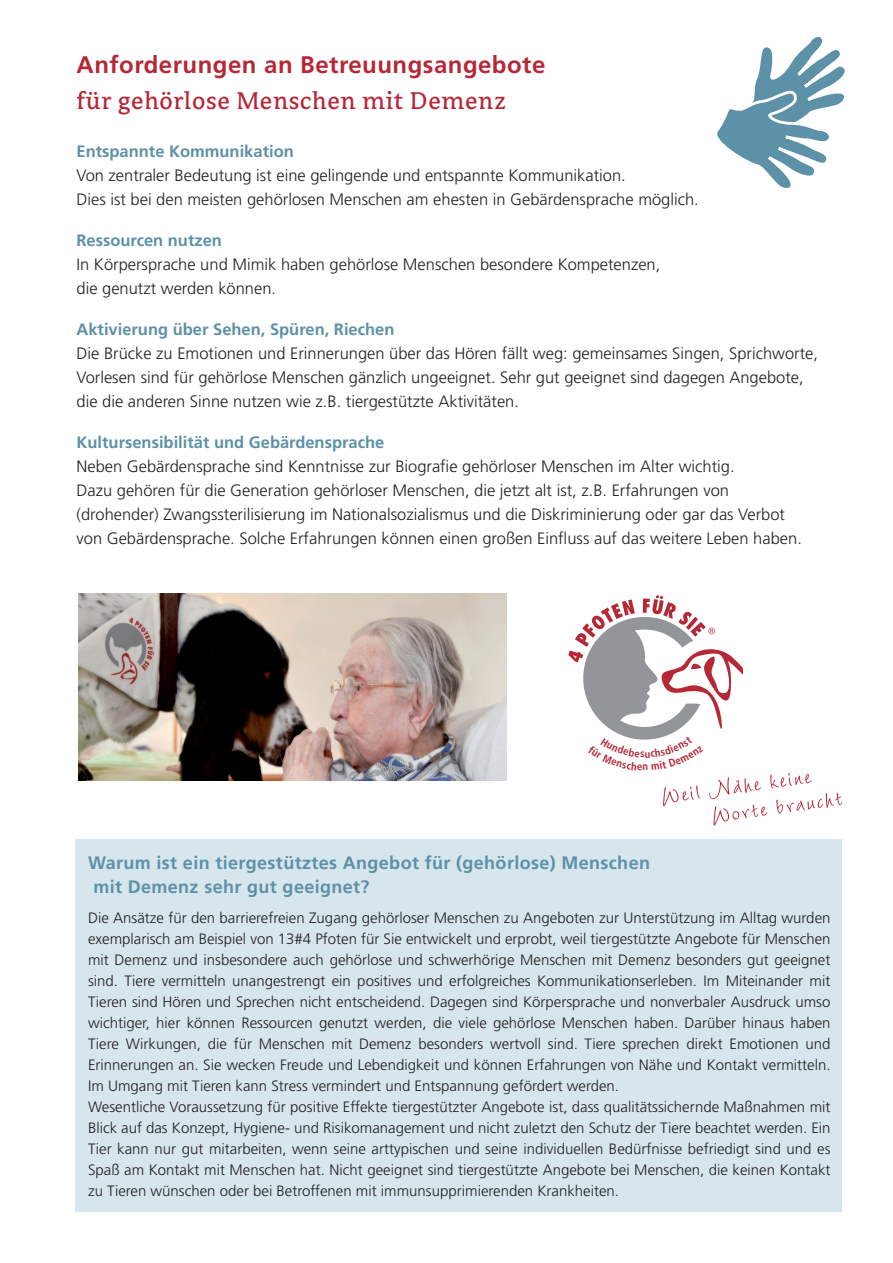
<style>
.page{position:relative;width:893px;height:1263px;background:#fff}
.page>*{position:absolute;margin:0;border:0;box-sizing:border-box;transform-origin:0 0}
.t1{font:27px "Avance";letter-spacing:.025em;color:#b72837}
.t2{font:700 24px "Frutiger";letter-spacing:.02em;color:#b72837}
.t3{font:700 18px/24px "Frutiger";letter-spacing:.02em;color:#5d91a7}
.t4{font:300 16.5px/24px "Frutiger";color:#231f20}
.t5{font:700 16.5px "Frutiger";color:#5d91a7}
.t6{font:300 15px/21px "Frutiger";color:#231f20}
</style>
<div class="page">
<div style="left:75px;top:840px;width:767px;height:372px;background:#d7e5ec"></div>
<svg style="left:717px;top:36px;width:128px;height:152px"></svg>
<img style="left:78px;top:593px;width:429px;height:187px">
<svg style="left:568px;top:595px;width:274px;height:230px"></svg>
<h2 class="t2" style="left:77px;top:50px;width:470px">Anforderungen an Betreuungsangebote</h2>
<h1 class="t1" style="left:77px;top:87px;width:431px">für gehörlose Menschen mit Demenz</h1>
<p class="t5" style="left:77px;top:141px;width:219px">Entspannte Kommunikation</p>
<p class="t4" style="left:77px;top:163px;width:624px">Von zentraler Bedeutung ist eine gelingende und entspannte Kommunikation.<br>Dies ist bei den meisten gehörlosen Menschen am ehesten in Gebärdensprache möglich.</p>
<p class="t5" style="left:77px;top:230px;width:147px">Ressourcen nutzen</p>
<p class="t4" style="left:77px;top:252px;width:585px">In Körpersprache und Mimik haben gehörlose Menschen besondere Kompetenzen, die genutzt werden können.</p>
<p class="t5" style="left:77px;top:319px;width:319px">Aktivierung über Sehen, Spüren, Riechen</p>
<p class="t4" style="left:77px;top:341px;width:743px">Die Brücke zu Emotionen und Erinnerungen über das Hören fällt weg: gemeinsames Singen, Sprichworte,<br>Vorlesen sind für gehörlose Menschen gänzlich ungeeignet. Sehr gut geeignet sind dagegen Angebote, die die anderen Sinne nutzen wie z.B. tiergestützte Aktivitäten.</p>
<p class="t5" style="left:77px;top:432px;width:309px">Kultursensibilität und Gebärdensprache</p>
<p class="t4" style="left:77px;top:454px;width:727px">Neben Gebärdensprache sind Kenntnisse zur Biografie gehörloser Menschen im Alter wichtig.<br>Dazu gehören für die Generation gehörloser Menschen, die jetzt alt ist, z.B. Erfahrungen von (drohender) Zwangssterilisierung im Nationalsozialismus und die Diskriminierung oder gar das Verbot von Gebärdensprache. Solche Erfahrungen können einen großen Einfluss auf das weitere Leben haben.</p>
<p class="t3" style="left:88px;top:851px;width:563px">Warum ist ein tiergestütztes Angebot für (gehörlose) Menschen mit Demenz sehr gut geeignet?</p>
<p class="t6" style="left:88px;top:907px;width:744px">Die Ansätze für den barrierefreien Zugang gehörloser Menschen zu Angeboten zur Unterstützung im Alltag wurden exemplarisch am Beispiel von 13#4 Pfoten für Sie entwickelt und erprobt, weil tiergestützte Angebote für Menschen mit Demenz und insbesondere auch gehörlose und schwerhörige Menschen mit Demenz besonders gut geeignet sind. Tiere vermitteln unangestrengt ein positives und erfolgreiches Kommunikationserleben. Im Miteinander mit Tieren sind Hören und Sprechen nicht entscheidend. Dagegen sind Körpersprache und nonverbaler Ausdruck umso wichtiger, hier können Ressourcen genutzt werden, die viele gehörlose Menschen haben. Darüber hinaus haben Tiere Wirkungen, die für Menschen mit Demenz besonders wertvoll sind. Tiere sprechen direkt Emotionen und Erinnerungen an. Sie wecken Freude und Lebendigkeit und können Erfahrungen von Nähe und Kontakt vermitteln.<br>Im Umgang mit Tieren kann Stress vermindert und Entspannung gefördert werden.<br>Wesentliche Voraussetzung für positive Effekte tiergestützter Angebote ist, dass qualitätssichernde Maßnahmen mit Blick auf das Konzept, Hygiene- und Risikomanagement und nicht zuletzt den Schutz der Tiere beachtet werden. Ein Tier kann nur gut mitarbeiten, wenn seine arttypischen und seine individuellen Bedürfnisse befriedigt sind und es Spaß am Kontakt mit Menschen hat. Nicht geeignet sind tiergestützte Angebote bei Menschen, die keinen Kontakt zu Tieren wünschen oder bei Betroffenen mit immunsupprimierenden Krankheiten.</p>
</div>
